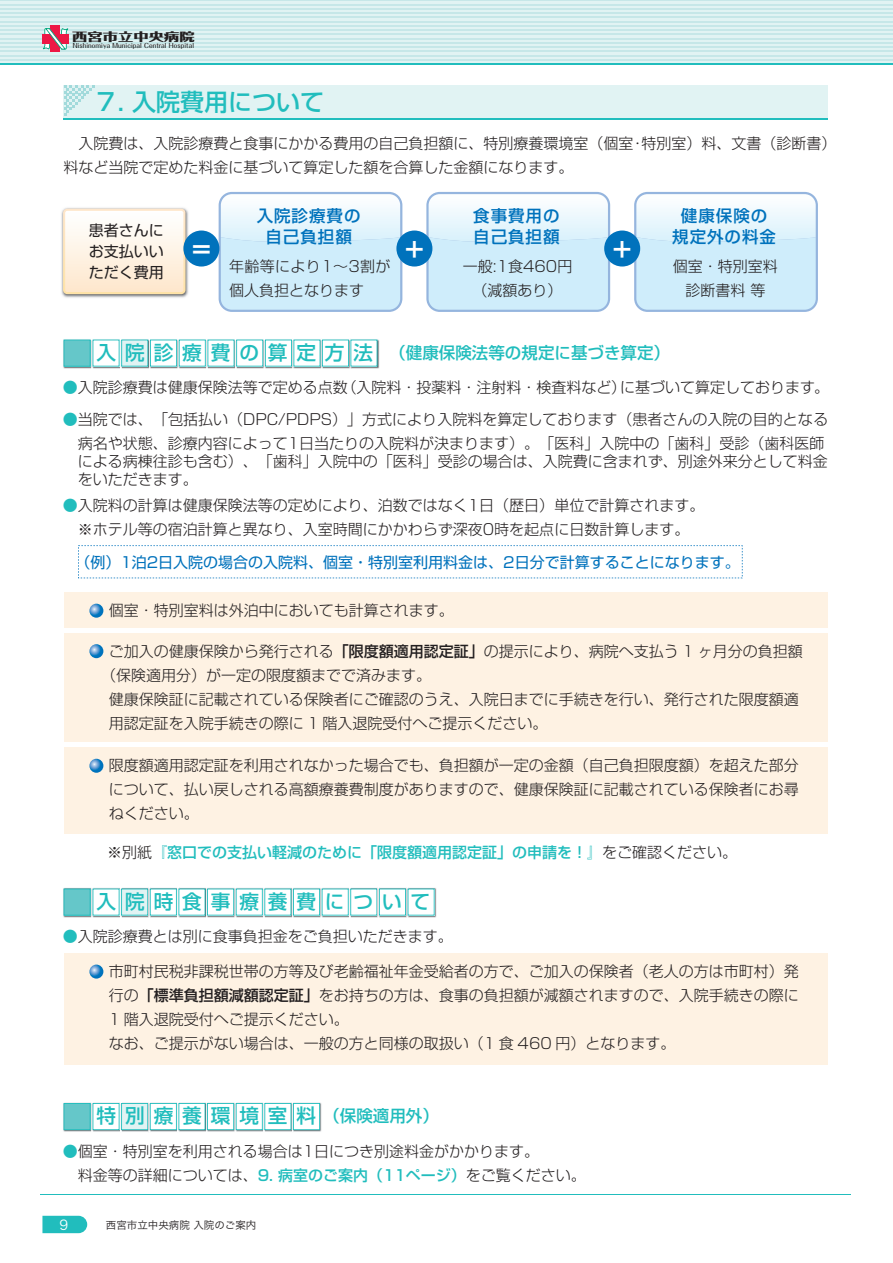
<style>
.page{position:relative;width:893px;height:1263px;background:#fff}
.page>*{position:absolute;margin:0;border:0;box-sizing:border-box;transform-origin:0 0}
.t1{font:500 24px "Shin Go Pro";color:#21bdbd}
.t2{font:700 22.05px "Shin Go Pro";color:#fff}
.t3{font:500 19.65px "Shin Go Pro";letter-spacing:.455em;color:#21bdbd}
.t4{font:500 16.5px/21px "Shin Go Pro";letter-spacing:.06em;color:#0072bc;text-align:center}
.t5{font:500 16.5px "Shin Go Pro";color:#21bdbd}
.t6{font:300 15px/24px "Shin Go Pro";color:#231f20}
.t7{font:15px "Shin Go Pro";color:#0072bc}
.t8{font:500 15px "Shin Go Pro";color:#21bdbd}
.t9{font:15px/21px "Shin Go Pro";color:#231f20;text-align:justify}
.t10{font:13.5px "Hira Kaku Pro W3";color:#fff}
.t11{font:800 11.4px "Folk Pro";letter-spacing:.01em;color:#231f20;scale:1.33 1}
.t12{font:10.5px "Hira Kaku Pro W3";color:#231f20}
.t13{font:500 6.45px "Folk Pro";letter-spacing:.015em;color:#231f20}
.s1{font-size:19.65px}
.s2{color:#21bdbd}
.s3{font-weight:500}
.s4{font-weight:300;color:#231f20}
.s5{font-size:16.5px}
.s6{font-weight:500;color:#21bdbd}
</style>
<div class="page">
<svg style="left:0;top:1px;width:893px;height:62px;background:#dcf0f1"></svg>
<hr style="left:0;top:63px;width:893px;height:1px;background:#21bdbd">
<hr style="left:0;top:0;width:893px;height:1px;background:#c6e7e8">
<hr style="left:0;top:4px;width:893px;height:1px;background:#c6e7e8">
<hr style="left:0;top:8px;width:893px;height:2px;background:#c6e7e8">
<hr style="left:0;top:12px;width:893px;height:2px;background:#c6e7e8">
<hr style="left:0;top:17px;width:893px;height:1px;background:#c6e7e8">
<hr style="left:0;top:21px;width:893px;height:1px;background:#c6e7e8">
<hr style="left:0;top:25px;width:893px;height:2px;background:#c6e7e8">
<hr style="left:0;top:29px;width:893px;height:2px;background:#c6e7e8">
<hr style="left:0;top:34px;width:893px;height:1px;background:#c6e7e8">
<hr style="left:0;top:38px;width:893px;height:1px;background:#c6e7e8">
<hr style="left:0;top:42px;width:893px;height:2px;background:#c6e7e8">
<hr style="left:0;top:46px;width:893px;height:2px;background:#c6e7e8">
<hr style="left:0;top:51px;width:893px;height:1px;background:#c6e7e8">
<hr style="left:0;top:55px;width:893px;height:1px;background:#c6e7e8">
<hr style="left:0;top:59px;width:893px;height:2px;background:#c6e7e8">
<div style="left:51px;top:26px;width:9px;height:26px;background:#ed1845"></div>
<div style="left:42px;top:34px;width:26px;height:9px;background:#ed1845"></div>
<svg style="left:43px;top:28px;width:25px;height:21px"></svg>
<svg style="left:42px;top:1216px;width:45px;height:17px"></svg>
<hr style="left:40px;top:1194px;width:810px;height:1px;background:#21bdbd">
<img style="left:93px;top:339px;width:27px;height:30px">
<img style="left:63px;top:339px;width:28px;height:30px">
<img style="left:122px;top:339px;width:84px;height:30px">
<img style="left:208px;top:339px;width:27px;height:30px">
<img style="left:237px;top:339px;width:55px;height:30px">
<img style="left:294px;top:339px;width:27px;height:30px">
<img style="left:351px;top:339px;width:29px;height:30px">
<svg style="left:64px;top:340px;width:313px;height:27px"></svg>
<img style="left:63px;top:887px;width:374px;height:31px">
<svg style="left:64px;top:888px;width:371px;height:27px"></svg>
<img style="left:93px;top:1102px;width:27px;height:30px">
<img style="left:63px;top:1102px;width:28px;height:30px">
<img style="left:122px;top:1102px;width:55px;height:30px">
<img style="left:179px;top:1102px;width:27px;height:30px">
<img style="left:208px;top:1102px;width:55px;height:30px">
<img style="left:294px;top:1102px;width:28px;height:30px">
<svg style="left:64px;top:1103px;width:256px;height:27px"></svg>
<div style="left:64px;top:592px;width:764px;height:35px;background:#fef2e3"></div>
<svg style="left:89px;top:604px;width:14px;height:14px"></svg>
<div style="left:64px;top:633px;width:764px;height:108px;background:#fef2e3"></div>
<svg style="left:89px;top:644px;width:14px;height:14px"></svg>
<div style="left:64px;top:747px;width:764px;height:86px;background:#fef2e3"></div>
<svg style="left:89px;top:759px;width:14px;height:14px"></svg>
<div style="left:64px;top:953px;width:764px;height:112px;background:#fef2e3"></div>
<svg style="left:89px;top:964px;width:14px;height:14px"></svg>
<div style="left:64px;top:85px;width:764px;height:33px;background:#e1f3f3"></div>
<svg style="left:64px;top:85px;width:31px;height:31px"></svg>
<hr style="left:64px;top:118px;width:764px;height:1px;background:#21bdbd">
<img style="left:61px;top:208px;width:129px;height:90px">
<svg style="left:63px;top:209px;width:123px;height:85px"></svg>
<div style="left:219px;top:192px;width:183px;height:120px;background:#95b5de;border-radius:13px"></div>
<svg style="left:221px;top:194px;width:179px;height:116px;background:#daf0fb"></svg>
<svg style="left:426px;top:192px;width:184px;height:120px"></svg>
<svg style="left:429px;top:194px;width:179px;height:116px"></svg>
<div style="left:634px;top:192px;width:184px;height:120px;background:#95b5de;border-radius:13px"></div>
<svg style="left:636px;top:194px;width:180px;height:116px;background:#d9f0fb"></svg>
<div style="left:183px;top:230px;width:36px;height:36px;background:#0072bc;border-radius:50%"></div>
<div style="left:396px;top:230px;width:36px;height:36px;background:#0072bc;border-radius:50%"></div>
<div style="left:604px;top:230px;width:36px;height:36px;background:#0072bc;border-radius:50%"></div>
<svg style="left:78px;top:545px;width:665px;height:33px"></svg>
<p class="t11" style="left:72px;top:26px;width:94px">西宮市立中央病院</p>
<p class="t13" style="left:73px;top:40px;width:123px">Nishinomiya Municipal Central Hospital</p>
<h1 class="t1" style="left:94px;top:83px;width:232px">７. 入院費用について</h1>
<p class="t6" style="left:63px;top:130px;width:775px">　入院費は、入院診療費と食事にかかる費用の自己負担額に、特別療養環境室（個室・特別室）料、文書（診断書）料など当院で定めた料金に基づいて算定した額を合算した金額になります。</p>
<p class="t9" style="left:89px;top:218px;width:77px">患者さんにお支払いいただく費用</p>
<p class="t4" style="left:257px;top:203px;width:105px">入院診療費の自己負担額</p>
<p class="t6" style="left:229px;top:253px;width:163px">年齢等により1～3割が個人負担となります</p>
<p class="t4" style="left:473px;top:203px;width:88px;text-align:left">食事費用の自己負担額</p>
<p class="t6" style="left:463px;top:253px;width:111px;text-align:center">一般:1食460円（減額あり）</p>
<h2 class="t2" style="left:190px;top:232px;width:24px">＝</h2>
<h2 class="t2" style="left:403px;top:232px;width:24px">＋</h2>
<h2 class="t2" style="left:611px;top:232px;width:24px">＋</h2>
<p class="t4" style="left:672px;top:203px;width:105px">健康保険の規定外の料金</p>
<p class="t6" style="left:673px;top:253px;width:107px;text-align:center">個室・特別室料診断書料 等</p>
<p class="t5" style="left:97px;top:339px;width:575px"><span class="s1">入院診療費の算定方法</span> （健康保険法等の規定に基づき算定）</p>
<p class="t6" style="left:63px;top:374px;width:768px"><span class="s2">●</span>入院診療費は健康保険法等で定める点数（入院料・投薬料・注射料・検査料など）に基づいて算定しております。</p>
<p class="t6" style="left:63px;top:405px;width:767px;text-align:right"><span class="s2">●</span>当院では、「包括払い（DPC/PDPS）」方式により入院料を算定しております（患者さんの入院の目的となる病名や状態、診療内容によって1日当たりの入院料が決まります）。「医科」入院中の「歯科」受診（歯科医師</p>
<p class="t6" style="left:78px;top:450px;width:751px;line-height:18px">による病棟往診も含む）、「歯科」入院中の「医科」受診の場合は、入院費に含まれず、別途外来分として料金をいただきます。</p>
<p class="t6" style="left:63px;top:492px;width:643px"><span class="s2">●</span>入院料の計算は健康保険法等の定めにより、泊数ではなく1日（歴日）単位で計算されます。　※ホテル等の宿泊計算と異なり、入室時間にかかわらず深夜0時を起点に日数計算します。</p>
<p class="t7" style="left:75px;top:550px;width:666px">（例）1泊2日入院の場合の入院料、個室・特別室利用料金は、2日分で計算することになります。</p>
<p class="t6" style="left:109px;top:597px;width:346px">個室・特別室料は外泊中においても計算されます。</p>
<p class="t6" style="left:109px;top:637px;width:695px">ご加入の健康保険から発行される<span class="s3">「限度額適用認定証」</span>の提示により、病院へ支払う 1 ヶ月分の負担額</p>
<p class="t6" style="left:101px;top:661px;width:331px">（保険適用分）が一定の限度額までで済みます。</p>
<p class="t6" style="left:109px;top:685px;width:691px">健康保険証に記載されている保険者にご確認のうえ、入院日までに手続きを行い、発行された限度額適</p>
<p class="t6" style="left:109px;top:709px;width:440px">用認定証を入院手続きの際に 1 階入退院受付へご提示ください。</p>
<p class="t6" style="left:109px;top:752px;width:691px;text-align:justify">限度額適用認定証を利用されなかった場合でも、負担額が一定の金額（自己負担限度額）を超えた部分について、払い戻しされる高額療養費制度がありますので、健康保険証に記載されている保険者にお尋ねください。</p>
<p class="t8" style="left:107px;top:840px;width:632px"><span class="s4">※別紙</span>『窓口での支払い軽減のために「限度額適用認定証」の申請を！』<span class="s4">をご確認ください。</span></p>
<h3 class="t3" style="left:97px;top:885px;width:335px">入院時食事療養費について</h3>
<p class="t6" style="left:63px;top:923px;width:391px"><span class="s2">●</span>入院診療費とは別に食事負担金をご負担いただきます。</p>
<p class="t6" style="left:109px;top:958px;width:691px">市町村民税非課税世帯の方等及び老齢福祉年金受給者の方で、ご加入の保険者（老人の方は市町村）発行の<span class="s3">「標準負担額減額認定証」</span>をお持ちの方は、食事の負担額が減額されますので、入院手続きの際に1 階入退院受付へご提示ください。<br>なお、ご提示がない場合は、一般の方と同様の取扱い（1 食 460 円）となります。</p>
<h3 class="t3" style="left:97px;top:1100px;width:344px">特別療養環境室料<span class="s5">（保険適用外）</span></h3>
<p class="t6" style="left:63px;top:1137px;width:525px"><span class="s2">●</span>個室・特別室を利用される場合は1日につき別途料金がかかります。<br>　料金等の詳細については、<span class="s6">9. 病室のご案内（11ページ）</span>をご覧ください。</p>
<p class="t10" style="left:60px;top:1213px;width:10px">9</p>
<p class="t12" style="left:106px;top:1215px;width:152px">西宮市立中央病院 入院のご案内</p>
</div>
